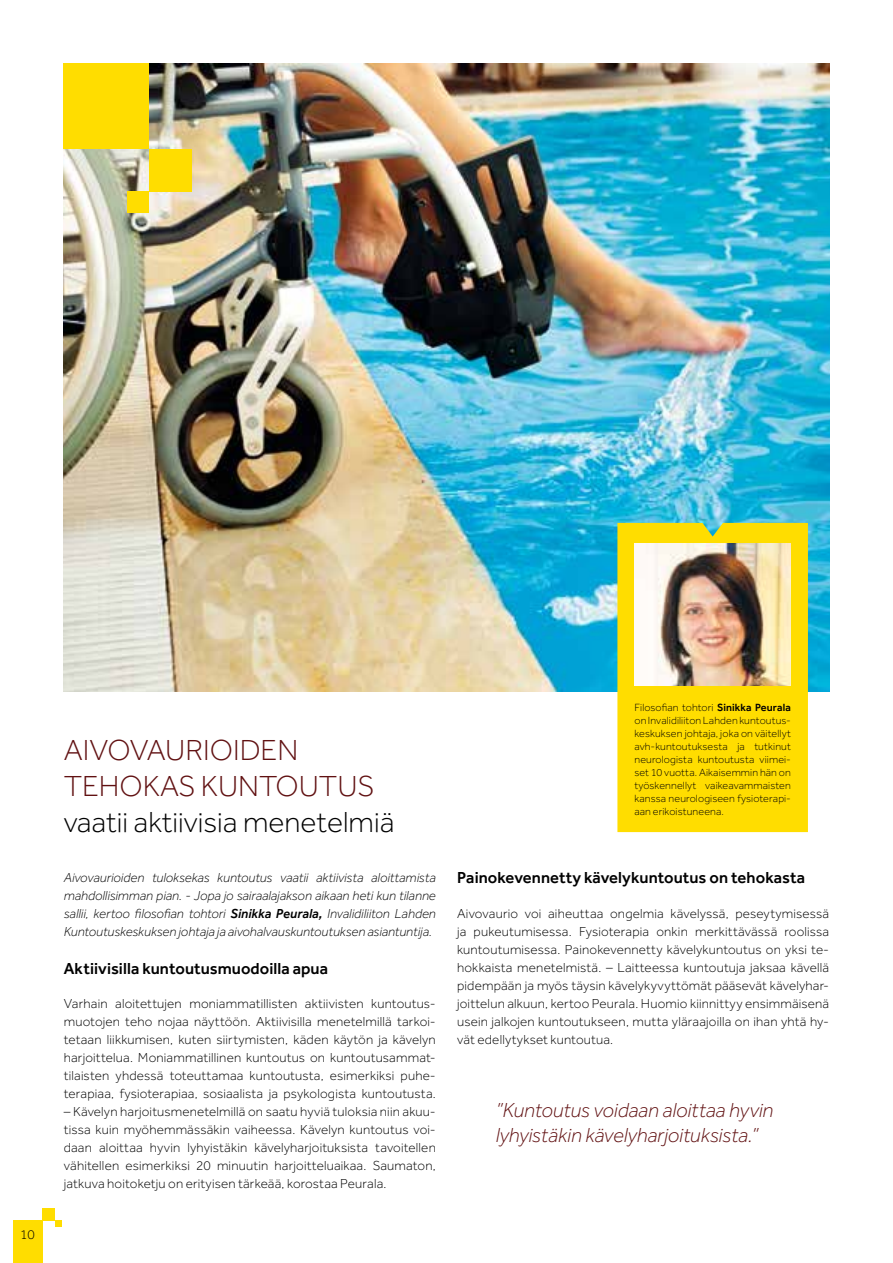
<style>
.page{position:relative;width:893px;height:1263px;background:#fff}
.page>*{position:absolute;margin:0;border:0;box-sizing:border-box;transform-origin:0 0}
.t1{font:300 30px/36px "Effra";color:#611112}
.t2{font:300 30px "Effra";color:#000}
.t3{font:italic 300 21px/25.2px "Effra";color:#611112}
.t4{font:500 16.5px "Effra";letter-spacing:.005em;color:#000}
.t5{font:300 13.5px/18px "Effra";letter-spacing:.01em;color:#000;text-align:justify}
.t6{font:italic 300 13.5px/18px "Effra";color:#000;text-align:justify}
.t7{font:300 10.8px/12.9px "Effra";letter-spacing:.01em;color:#000;text-align:justify}
.s1{font-weight:500}
</style>
<div class="page">
<div style="left:13px;top:1220px;width:30px;height:43px;background:#fd0"></div>
<div style="left:43px;top:1208px;width:12px;height:12px;background:#fd0"></div>
<div style="left:55px;top:1220px;width:7px;height:7px;background:#fd0"></div>
<img style="left:64px;top:64px;width:765px;height:627px">
<div style="left:64px;top:64px;width:85px;height:85px;background:#fd0"></div>
<div style="left:149px;top:149px;width:42px;height:42px;background:#fd0"></div>
<div style="left:128px;top:191px;width:21px;height:22px;background:#fd0"></div>
<div style="left:617px;top:523px;width:191px;height:309px;background:#fd0"></div>
<img style="left:634px;top:544px;width:157px;height:142px">
<p class="t5" style="left:20px;top:1225px;width:16px">10</p>
<h1 class="t1" style="left:64px;top:732px;width:312px">AIVOVAURIOIDEN<br>TEHOKAS KUNTOUTUS</h1>
<h1 class="t2" style="left:64px;top:805px;width:332px">vaatii aktiivisia menetelmiä</h1>
<p class="t6" style="left:64px;top:868px;width:374px">Aivovaurioiden tuloksekas kuntoutus vaatii aktiivista aloittamista mahdollisimman pian. - Jopa jo sairaalajakson aikaan heti kun tilanne sallii, kertoo filosofian tohtori <span class="s1">Sinikka Peurala,</span> Invalidiliiton Lahden Kuntoutuskeskuksen johtaja ja aivohalvauskuntoutuksen asiantuntija.</p>
<p class="t4" style="left:64px;top:958px;width:266px">Aktiivisilla kuntoutusmuodoilla apua</p>
<p class="t5" style="left:64px;top:994px;width:374px">Varhain aloitettujen moniammatillisten aktiivisten kuntoutus&shy;muotojen teho nojaa näyttöön. Aktiivisilla menetelmillä tarkoi&shy;tetaan liikkumisen, kuten siirtymisten, käden käytön ja kävelyn harjoittelua. Moniammatillinen kuntoutus on kuntoutusammat&shy;tilaisten yhdessä toteuttamaa kuntoutusta, esimerkiksi puhe&shy;terapiaa, fysioterapiaa, sosiaalista ja psykologista kuntoutusta.</p>
<p class="t5" style="left:64px;top:1102px;width:374px">– Kävelyn harjoitusmenetelmillä on saatu hyviä tuloksia niin akuu&shy;tissa kuin myöhemmässäkin vaiheessa. Kävelyn kuntoutus voi&shy;daan aloittaa hyvin lyhyistäkin kävelyharjoituksista tavoitellen vähitellen esimerkiksi 20 minuutin harjoitteluaikaa. Saumaton, jatkuva hoitoketju on erityisen tärkeää, korostaa Peurala.</p>
<p class="t7" style="left:634px;top:701px;width:158px">Filosofian tohtori <span class="s1">Sinikka Peurala </span>on Invalidiliiton Lahden kuntoutus&shy;keskuksen johtaja, joka on väitellyt avh-kuntoutuksesta ja tutkinut neurologista kuntoutusta viimei&shy;set 10 vuotta. Aikaisemmin hän on työskennellyt vaikeavammaisten kanssa neurologiseen fysioterapi&shy;aan erikoistuneena.</p>
<p class="t4" style="left:457px;top:868px;width:350px">Painokevennetty kävelykuntoutus on tehokasta</p>
<p class="t5" style="left:457px;top:904px;width:374px">Aivovaurio voi aiheuttaa ongelmia kävelyssä, peseytymisessä ja pukeutumisessa. Fysioterapia onkin merkittävässä roolissa kuntoutumisessa. Painokevennetty kävelykuntoutus on yksi te&shy;hokkaista menetelmistä. – Laitteessa kuntoutuja jaksaa kävellä pidempään ja myös täysin kävelykyvyttömät pääsevät kävelyhar&shy;joittelun alkuun, kertoo Peurala. Huomio kiinnittyy ensimmäisenä usein jalkojen kuntoutukseen, mutta yläraajoilla on ihan yhtä hy&shy;vät edellytykset kuntoutua.</p>
<h2 class="t3" style="left:496px;top:1097px;width:279px">”Kuntoutus voidaan aloittaa hyvin lyhyistäkin kävelyharjoituksista.”</h2>
</div>
